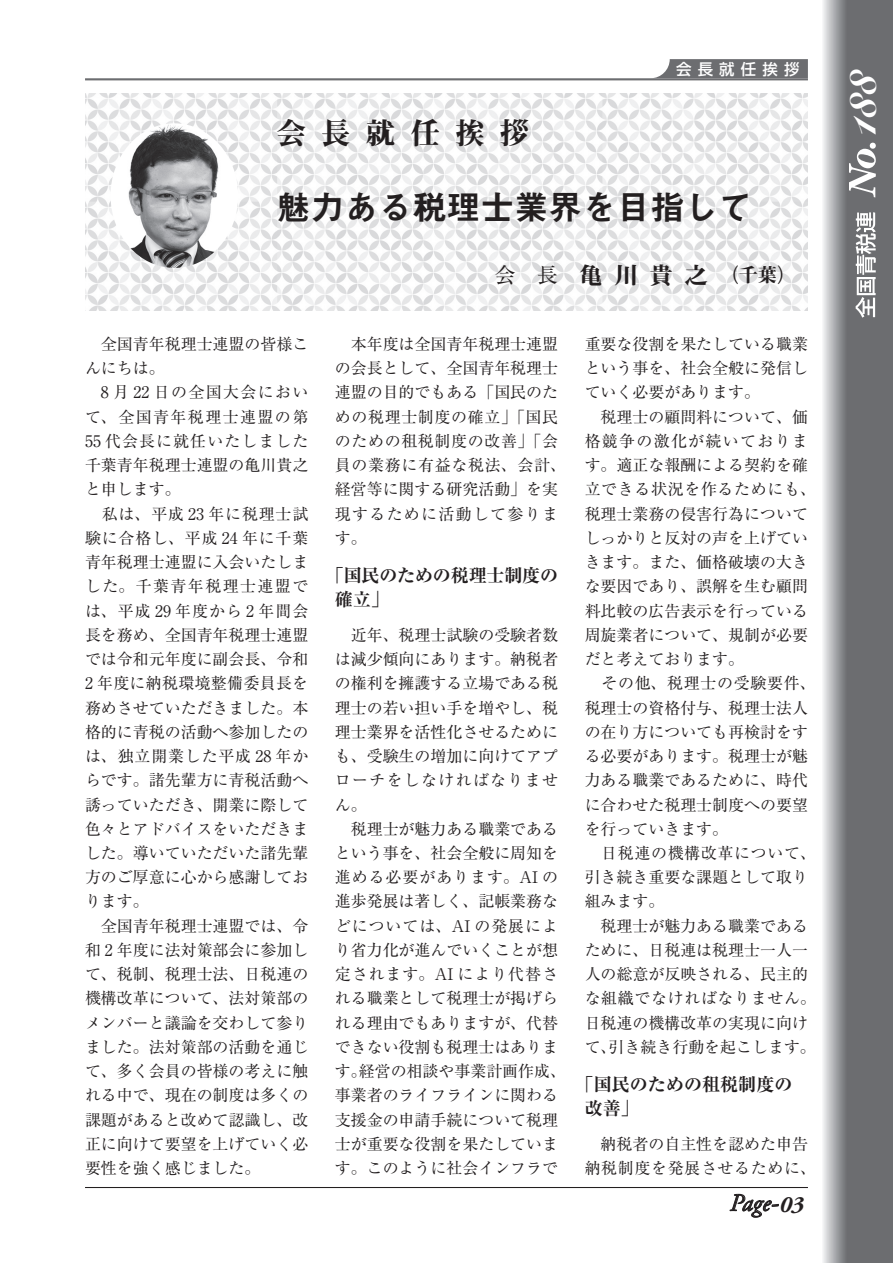
<style>
.page{position:relative;width:893px;height:1263px;background:#fff}
.page>*{position:absolute;margin:0;border:0;box-sizing:border-box;transform-origin:0 0}
.t1{font:900 40.35px "Snell Roundhand";color:#fff}
.t2{font:34.05px "Midashi Go Pr 6 N MB31";color:#231f20}
.t3{font:29.7px "Midashi Min Pr 6 N MA31";letter-spacing:.5em;color:#231f20}
.t4{font:italic 24.45px "Adobe Garamond Pro";color:#231f20}
.t5{font:21.3px "Ryumin Pr 6 N";color:#231f20}
.t6{font:700 expanded 18px/24.3px "Ryumin Pr 6 N";color:#231f20}
.t7{font:15.9px/24.3px "Ryumin Pr 6 N";color:#231f20}
.t8{font:15.9px/24.3px "Ryumin Pr 6 N";letter-spacing:.02em;color:#231f20}
.t9{font:500 15.45px "Shin Go Pr 6 N";letter-spacing:.4em;color:#fff}
.s1{font-family:"Midashi Min Pr 6 N MA31";font-size:23.4px}
.s2{font-family:"Midashi Min Pr 6 N MA31";font-size:19.2px}
.s3{font-weight:700;font-size:23.4px}
</style>
<div class="page">
<svg style="left:823px;top:0;width:70px;height:1263px;background:#86878a"></svg>
<hr style="left:85px;top:78px;width:723px;height:2px;background:#6c6d70">
<svg style="left:654px;top:59px;width:154px;height:19px;background:#78797b"></svg>
<svg style="left:856px;top:212px;width:20px;height:106px"></svg>
<svg style="left:849px;top:143px;width:27px;height:54px"></svg>
<img style="left:85px;top:94px;width:723px;height:216px">
<img style="left:111px;top:123px;width:127px;height:145px">
<svg style="left:730px;top:1194px;width:49px;height:23px"></svg>
<hr style="left:85px;top:1187px;width:723px;height:1px;background:#231f20">
<h3 class="t3" style="left:276px;top:110px;width:254px">会長就任挨拶</h3>
<p class="t9" style="left:676px;top:57px;width:125px">会長就任挨拶</p>
<h2 class="t2" style="left:276px;top:180px;width:478px">魅力ある税理士業界を目指して</h2>
<h3 class="t5" style="left:494px;top:258px;width:303px">会　長　<span class="s1">亀川貴之</span> <span class="s2">（千葉）</span></h3>
<p class="t7" style="left:85px;top:331px;width:225px">　全国青年税理士連盟の皆様こんにちは。<br>　8 月 22 日の全国大会において、全国青年税理士連盟の第<br>55 代会長に就任いたしました千葉青年税理士連盟の亀川貴之と申します。<br>　私は、平成 23 年に税理士試験に合格し、平成 24 年に千葉青年税理士連盟に入会いたしました。千葉青年税理士連盟では、平成 29 年度から 2 年間会長を務め、全国青年税理士連盟では令和元年度に副会長、令和<br>2 年度に納税環境整備委員長を務めさせていただきました。本格的に青税の活動へ参加したのは、独立開業した平成 28 年からです。諸先輩方に青税活動へ誘っていただき、開業に際して色々とアドバイスをいただきました。導いていただいた諸先輩方のご厚意に心から感謝しております。<br>　全国青年税理士連盟では、令和 2 年度に法対策部会に参加して、税制、税理士法、日税連の機構改革について、法対策部のメンバーと議論を交わして参りました。法対策部の活動を通じて、多く会員の皆様の考えに触れる中で、現在の制度は多くの課題があると改めて認識し、改正に向けて要望を上げていく必要性を強く感じました。</p>
<p class="t7" style="left:335px;top:331px;width:233px">　本年度は全国青年税理士連盟の会長として、全国青年税理士連盟の目的でもある「国民のための税理士制度の確立」「国民のための租税制度の改善」「会員の業務に有益な税法、会計、経営等に関する研究活動」を実現するために活動して参ります。</p>
<p class="t6" style="left:335px;top:563px;width:225px;text-indent:-9px">「国民のための税理士制度の確立」</p>
<p class="t7" style="left:335px;top:622px;width:233px">　近年、税理士試験の受験者数は減少傾向にあります。納税者の権利を擁護する立場である税理士の若い担い手を増やし、税理士業界を活性化させるためにも、受験生の増加に向けてアプローチをしなければなりません。<br>　税理士が魅力ある職業であるという事を、社会全般に周知を進める必要があります。AI の進歩発展は著しく、記帳業務などについては、AI の発展により省力化が進んでいくことが想定されます。AI により代替される職業として税理士が掲げられる理由でもありますが、代替できない役割も税理士はあります。経営の相談や事業計画作成、事業者のライフラインに関わる支援金の申請手続について税理士が重要な役割を果たしています。このように社会インフラで</p>
<p class="t7" style="left:585px;top:331px;width:233px">重要な役割を果たしている職業という事を、社会全般に発信していく必要があります。<br>　税理士の顧問料について、価格競争の激化が続いております。適正な報酬による契約を確立できる状況を作るためにも、税理士業務の侵害行為についてしっかりと反対の声を上げていきます。また、価格破壊の大きな要因であり、誤解を生む顧問料比較の広告表示を行っている周旋業者について、規制が必要だと考えております。<br>　その他、税理士の受験要件、税理士の資格付与、税理士法人の在り方についても再検討をする必要があります。税理士が魅力ある職業であるために、時代に合わせた税理士制度への要望を行っていきます。<br>　日税連の機構改革について、引き続き重要な課題として取り組みます。<br>　税理士が魅力ある職業であるために、日税連は税理士一人一人の総意が反映される、民主的な組織でなければなりません。日税連の機構改革の実現に向けて、引き続き行動を起こします。</p>
<p class="t6" style="left:585px;top:1071px;width:209px;text-indent:-9px">「国民のための租税制度の改善」</p>
<p class="t8" style="left:585px;top:1131px;width:233px">　納税者の自主性を認めた申告納税制度を発展させるために、</p>
<h3 class="t4" style="left:730px;top:1188px;width:75px">Page-<span class="s3">03</span></h3>
<h1 class="t1" style="left:838px;top:135px;width:67px;rotate:-90deg">188</h1>
</div>
